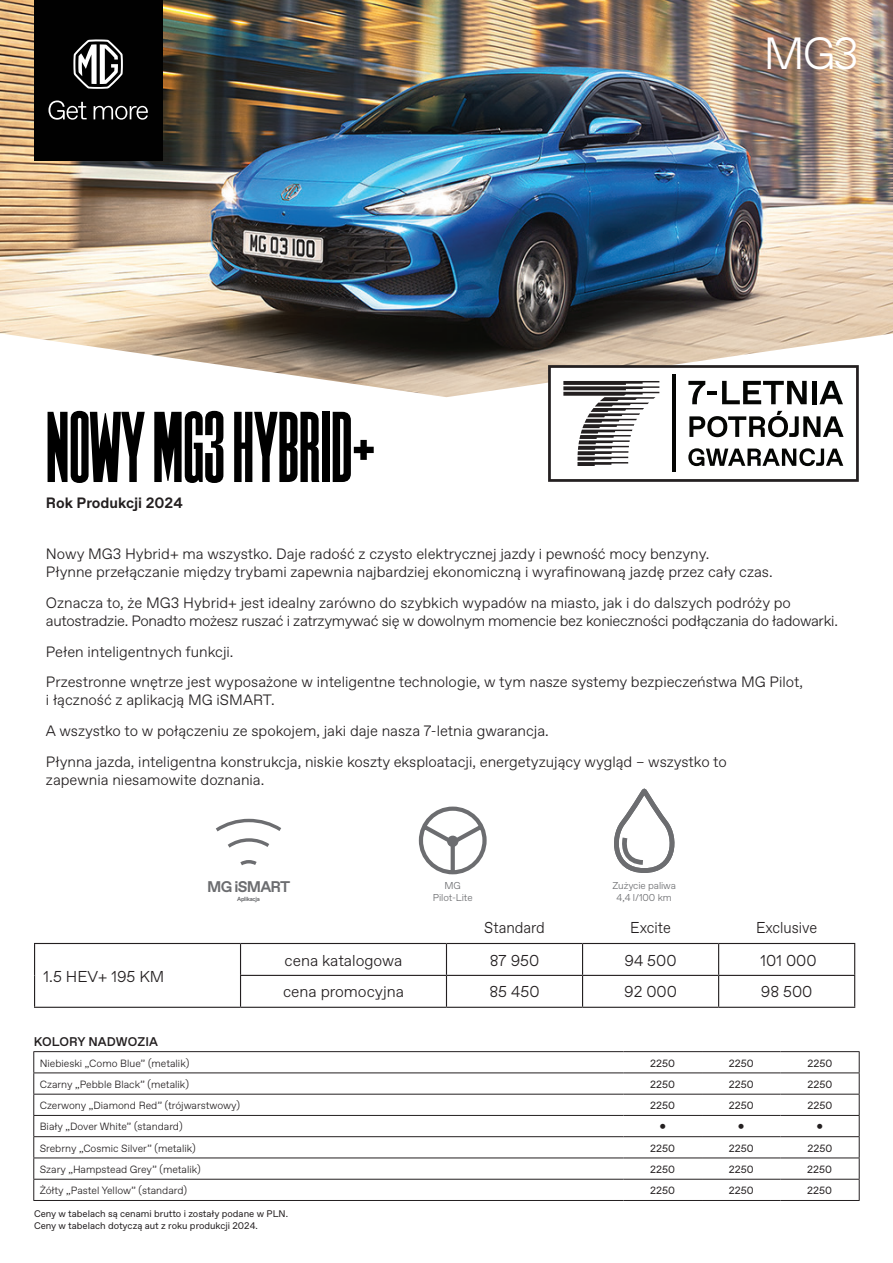
<style>
.page{position:relative;width:893px;height:1263px;background:#fff}
.page>*{position:absolute;margin:0;border:0;box-sizing:border-box;transform-origin:0 0}
.t1{font:800 97.5px "ES Nein";color:#000}
.t2{font:300 45px "Favorit Std";color:#fff}
.t3{font:300 15.75px "Favorit Std";color:#231f20}
.t4{font:300 15.75px "Favorit Std";color:#231f20;scale:.94 1}
.t5{font:700 15.45px "Favorit Std";letter-spacing:-.05em;color:#6c6d70}
.t6{font:300 15px/30.8px "Favorit Std";color:#231f20}
.t7{font:300 15px/18px "Favorit Std";letter-spacing:-.02em;color:#231f20}
.t8{font:700 15px "Favorit Std";color:#231f20}
.t9{font:500 12.6px "Favorit Std";letter-spacing:.005em;color:#231f20}
.t10{font:300 10.5px/21.8px "Favorit Std";color:#231f20}
.t11{font:10.5px "Favorit Std";color:#231f20}
.t12{font:300 10.05px/12.1px "Favorit Std";letter-spacing:-.01em;color:#6c6d70;text-align:center}
.t13{font:9.6px/11.6px "Favorit Std";color:#231f20}
.t14{font:700 5.85px "Favorit Std";letter-spacing:-.05em;color:#6c6d70}
</style>
<div class="page">
<img style="left:0;top:0;width:893px;height:397px">
<div style="left:34px;top:0;width:128px;height:160px;background:#010101"></div>
<hr style="left:33px;top:1072px;width:590px;height:1px;background:#231f20">
<hr style="left:33px;top:1094px;width:590px;height:1px;background:#231f20">
<hr style="left:33px;top:1115px;width:590px;height:1px;background:#231f20">
<hr style="left:33px;top:1136px;width:590px;height:1px;background:#231f20">
<hr style="left:33px;top:1157px;width:590px;height:1px;background:#231f20">
<hr style="left:33px;top:1179px;width:590px;height:1px;background:#231f20">
<svg style="left:33px;top:1052px;width:1px;height:148px"></svg>
<hr style="left:33px;top:1200px;width:590px;height:1px;background:#231f20">
<hr style="left:623px;top:1072px;width:79px;height:1px;background:#231f20">
<hr style="left:702px;top:1072px;width:79px;height:1px;background:#231f20">
<hr style="left:781px;top:1072px;width:79px;height:1px;background:#231f20">
<hr style="left:623px;top:1094px;width:79px;height:1px;background:#231f20">
<hr style="left:702px;top:1094px;width:79px;height:1px;background:#231f20">
<hr style="left:781px;top:1094px;width:79px;height:1px;background:#231f20">
<hr style="left:623px;top:1115px;width:79px;height:1px;background:#231f20">
<hr style="left:702px;top:1115px;width:79px;height:1px;background:#231f20">
<hr style="left:781px;top:1115px;width:79px;height:1px;background:#231f20">
<hr style="left:623px;top:1136px;width:79px;height:1px;background:#231f20">
<hr style="left:702px;top:1136px;width:79px;height:1px;background:#231f20">
<hr style="left:781px;top:1136px;width:79px;height:1px;background:#231f20">
<hr style="left:623px;top:1157px;width:79px;height:1px;background:#231f20">
<hr style="left:702px;top:1157px;width:79px;height:1px;background:#231f20">
<hr style="left:781px;top:1157px;width:79px;height:1px;background:#231f20">
<hr style="left:623px;top:1179px;width:79px;height:1px;background:#231f20">
<hr style="left:702px;top:1179px;width:79px;height:1px;background:#231f20">
<hr style="left:781px;top:1179px;width:79px;height:1px;background:#231f20">
<hr style="left:623px;top:1200px;width:79px;height:1px;background:#231f20">
<hr style="left:702px;top:1200px;width:79px;height:1px;background:#231f20">
<hr style="left:781px;top:1200px;width:79px;height:1px;background:#231f20">
<hr style="left:33px;top:1051px;width:590px;height:1px;background:#231f20">
<hr style="left:623px;top:1051px;width:79px;height:1px;background:#231f20">
<hr style="left:702px;top:1051px;width:79px;height:1px;background:#231f20">
<hr style="left:781px;top:1051px;width:79px;height:1px;background:#231f20">
<svg style="left:859px;top:1052px;width:1px;height:148px"></svg>
<div style="left:549px;top:366px;width:308px;height:114px;background:#fff"></div>
<div style="left:548px;top:365px;width:311px;height:117px;border:3px solid #231f20"></div>
<hr style="left:672px;top:375px;width:3px;height:97px;background:#040503">
<svg style="left:688px;top:381px;width:119px;height:23px"></svg>
<div style="left:812px;top:381px;width:5px;height:23px;background:#040503"></div>
<svg style="left:819px;top:381px;width:24px;height:23px"></svg>
<svg style="left:689px;top:411px;width:154px;height:26px"></svg>
<svg style="left:688px;top:448px;width:155px;height:18px"></svg>
<svg style="left:563px;top:381px;width:96px;height:85px"></svg>
<svg style="left:49px;top:101px;width:99px;height:19px"></svg>
<svg style="left:73px;top:39px;width:50px;height:50px"></svg>
<svg style="left:216px;top:818px;width:65px;height:48px"></svg>
<svg style="left:614px;top:791px;width:61px;height:82px"></svg>
<svg style="left:418px;top:806px;width:69px;height:69px"></svg>
<div style="left:448px;top:836px;width:10px;height:10px;background:#6c6d70;border-radius:50%"></div>
<div style="left:447px;top:836px;width:11px;height:11px;border:1px solid #6c6d70;border-radius:50%"></div>
<hr style="left:34px;top:943px;width:207px;height:1px;background:#231f20">
<hr style="left:34px;top:944px;width:1px;height:31px;background:#231f20">
<hr style="left:241px;top:943px;width:205px;height:1px;background:#231f20">
<hr style="left:34px;top:975px;width:1px;height:32px;background:#231f20">
<hr style="left:240px;top:975px;width:206px;height:1px;background:#231f20">
<hr style="left:446px;top:975px;width:137px;height:1px;background:#231f20">
<hr style="left:583px;top:975px;width:136px;height:1px;background:#231f20">
<hr style="left:719px;top:975px;width:136px;height:1px;background:#231f20">
<hr style="left:34px;top:1007px;width:207px;height:1px;background:#231f20">
<hr style="left:241px;top:1007px;width:205px;height:1px;background:#231f20">
<hr style="left:446px;top:1007px;width:137px;height:1px;background:#231f20">
<hr style="left:583px;top:1007px;width:136px;height:1px;background:#231f20">
<hr style="left:719px;top:1007px;width:136px;height:1px;background:#231f20">
<hr style="left:446px;top:943px;width:137px;height:1px;background:#231f20">
<hr style="left:583px;top:943px;width:136px;height:1px;background:#231f20">
<hr style="left:719px;top:943px;width:136px;height:1px;background:#231f20">
<hr style="left:240px;top:944px;width:1px;height:31px;background:#231f20">
<hr style="left:446px;top:944px;width:1px;height:31px;background:#231f20">
<hr style="left:582px;top:944px;width:1px;height:31px;background:#231f20">
<hr style="left:718px;top:944px;width:1px;height:31px;background:#231f20">
<hr style="left:854px;top:944px;width:1px;height:31px;background:#231f20">
<hr style="left:240px;top:976px;width:1px;height:31px;background:#231f20">
<hr style="left:446px;top:976px;width:1px;height:31px;background:#231f20">
<hr style="left:582px;top:976px;width:1px;height:31px;background:#231f20">
<hr style="left:718px;top:976px;width:1px;height:31px;background:#231f20">
<hr style="left:854px;top:976px;width:1px;height:31px;background:#231f20">
<h2 class="t2" style="left:764px;top:23px;width:97px">MG3</h2>
<h1 class="t1" style="left:46px;top:397px;width:331px">NOWY MG3 HYBRID+</h1>
<p class="t8" style="left:46px;top:493px;width:138px">Rok Produkcji 2024</p>
<p class="t6" style="left:46px;top:544px;width:728px;line-height:18px">Nowy MG3 Hybrid+ ma wszystko. Daje radość z czysto elektrycznej jazdy i pewność mocy benzyny.<br>Płynne przełączanie między trybami zapewnia najbardziej ekonomiczną i wyrafinowaną jazdę przez cały czas.</p>
<p class="t7" style="left:46px;top:593px;width:793px">Oznacza to, że MG3 Hybrid+ jest idealny zarówno do szybkich wypadów na miasto, jak i do dalszych podróży po autostradzie. Ponadto możesz ruszać i zatrzymywać się w dowolnym momencie bez konieczności podłączania do ładowarki.</p>
<p class="t6" style="left:46px;top:636px;width:758px">Pełen inteligentnych funkcji.<br>Przestronne wnętrze jest wyposażone w inteligentne technologie, w tym nasze systemy bezpieczeństwa MG Pilot,</p>
<p class="t6" style="left:46px;top:684px;width:682px">i łączność z aplikacją MG iSMART.<br>A wszystko to w połączeniu ze spokojem, jaki daje nasza 7-letnia gwarancja.<br>Płynna jazda, inteligentna konstrukcja, niskie koszty eksploatacji, energetyzujący wygląd – wszystko to</p>
<p class="t6" style="left:46px;top:764px;width:220px">zapewnia niesamowite doznania.</p>
<p class="t3" style="left:44px;top:965px;width:122px">1.5 HEV+ 195 KM</p>
<p class="t5" style="left:207px;top:876px;width:85px">MG iSMART</p>
<p class="t14" style="left:237px;top:895px;width:24px">Aplikacja</p>
<p class="t12" style="left:433px;top:878px;width:41px">MG<br>Pilot-Lite</p>
<p class="t12" style="left:612px;top:878px;width:65px">Zużycie paliwa<br>4,4 l/100 km</p>
<p class="t4" style="left:484px;top:917px;width:66px">Standard</p>
<p class="t4" style="left:630px;top:917px;width:45px">Excite</p>
<p class="t4" style="left:756px;top:917px;width:67px">Exclusive</p>
<p class="t3" style="left:285px;top:949px;width:119px">cena katalogowa</p>
<p class="t3" style="left:490px;top:949px;width:51px">87 950</p>
<p class="t3" style="left:624px;top:949px;width:54px">94 500</p>
<p class="t3" style="left:761px;top:949px;width:58px">101 000</p>
<p class="t3" style="left:283px;top:981px;width:122px">cena promocyjna</p>
<p class="t3" style="left:489px;top:981px;width:52px">85 450</p>
<p class="t3" style="left:624px;top:981px;width:54px">92 000</p>
<p class="t3" style="left:761px;top:981px;width:53px">98 500</p>
<p class="t9" style="left:34px;top:1033px;width:126px">KOLORY NADWOZIA</p>
<p class="t10" style="left:40px;top:1052px;width:151px">Niebieski „Como Blue” (metalik)</p>
<p class="t11" style="left:650px;top:1056px;width:26px">2250</p>
<p class="t11" style="left:729px;top:1056px;width:26px">2250</p>
<p class="t11" style="left:807px;top:1056px;width:26px">2250</p>
<p class="t10" style="left:40px;top:1073px;width:151px">Czarny „Pebble Black” (metalik)</p>
<p class="t11" style="left:650px;top:1077px;width:26px">2250</p>
<p class="t11" style="left:729px;top:1077px;width:26px">2250</p>
<p class="t11" style="left:807px;top:1077px;width:26px">2250</p>
<p class="t10" style="left:40px;top:1094px;width:202px">Czerwony „Diamond Red” (trójwarstwowy)</p>
<p class="t11" style="left:650px;top:1098px;width:26px">2250</p>
<p class="t11" style="left:729px;top:1098px;width:26px">2250</p>
<p class="t11" style="left:807px;top:1098px;width:26px">2250</p>
<p class="t10" style="left:40px;top:1115px;width:158px">Biały „Dover White” (standard)<br>Srebrny „Cosmic Silver” (metalik)</p>
<p class="t11" style="left:650px;top:1141px;width:26px">2250</p>
<p class="t11" style="left:729px;top:1141px;width:26px">2250</p>
<p class="t11" style="left:807px;top:1141px;width:26px">2250</p>
<p class="t10" style="left:40px;top:1158px;width:163px">Szary „Hampstead Grey” (metalik)</p>
<p class="t11" style="left:650px;top:1162px;width:26px">2250</p>
<p class="t11" style="left:729px;top:1162px;width:26px">2250</p>
<p class="t11" style="left:807px;top:1162px;width:26px">2250</p>
<p class="t10" style="left:40px;top:1179px;width:149px">Żółty „Pastel Yellow” (standard)</p>
<p class="t11" style="left:650px;top:1183px;width:26px">2250</p>
<p class="t11" style="left:729px;top:1183px;width:26px">2250</p>
<p class="t11" style="left:807px;top:1183px;width:26px">2250</p>
<p class="t13" style="left:34px;top:1208px;width:256px">Ceny w tabelach są cenami brutto i zostały podane w PLN.<br>Ceny w tabelach dotyczą aut z roku produkcji 2024.</p>
</div>
